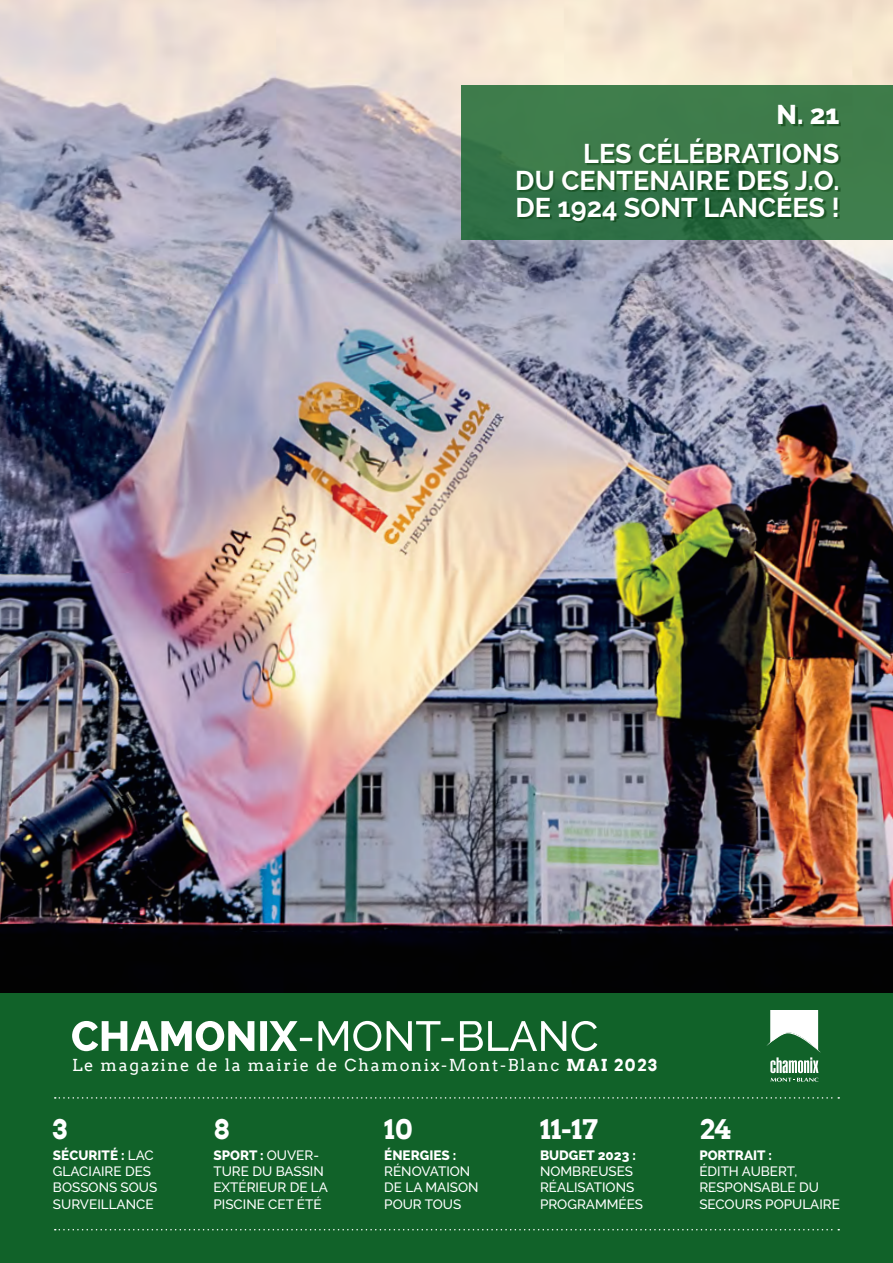
<style>
.page{position:relative;width:893px;height:1263px;background:#fff}
.page>*{position:absolute;margin:0;border:0;box-sizing:border-box;transform-origin:0 0}
.t1{font:700 27px/27px "Raleway";color:#fff;text-align:justify}
.t2{font:700 27px "Arvo";color:#fff}
.t3{font:800 27px "Raleway";color:#fff}
.t4{font:16.5px "Arvo";letter-spacing:.1em;color:#fff}
.t5{font:500 13.5px/16.2px "Raleway";color:#fff}
.t6{font:800 13.5px "Raleway";color:#fff}
.s1{font-weight:700}
.s2{font-weight:800}
</style>
<div class="page">
<img style="left:0;top:0;width:893px;height:993px">
<div style="left:0;top:993px;width:893px;height:270px;background:#116229"></div>
<svg style="left:766px;top:1010px;width:55px;height:72px"></svg>
<svg style="left:72px;top:1021px;width:525px;height:30px"></svg>
<svg style="left:55px;top:1097px;width:784px;height:2px"></svg>
<svg style="left:55px;top:1229px;width:784px;height:1px"></svg>
<div style="left:461px;top:85px;width:432px;height:154px;background:linear-gradient(to bottom,#417e4c,#327247)"></div>
<div style="left:518px;top:107px;width:323px;height:116px;background:#003203;opacity:.5"></div>
<h1 class="t3" style="left:776px;top:100px;width:64px">N. 21</h1>
<h1 class="t1" style="left:515px;top:140px;width:326px;text-indent:68px">LES CÉLÉBRATIONS DU CENTENAIRE DES J.O.<br>DE 1924 SONT LANCÉES !</h1>
<p class="t4" style="left:72px;top:1055px;width:586px">Le magazine de la mairie de Chamonix-Mont-Blanc <span class="s1">MAI 2023</span></p>
<h1 class="t2" style="left:53px;top:1113px;width:16px">3</h1>
<p class="t5" style="left:53px;top:1147px;width:106px"><span class="s2">SÉCURITÉ :</span> LAC<br>GLACIAIRE DES<br>BOSSONS SOUS<br>SURVEILLANCE</p>
<h1 class="t2" style="left:213px;top:1113px;width:17px">8</h1>
<p class="t5" style="left:213px;top:1147px;width:116px"><span class="s2">SPORT :</span> OUVER-<br>TURE DU BASSIN<br>EXTÉRIEUR DE LA<br>PISCINE CET ÉTÉ</p>
<h1 class="t2" style="left:384px;top:1113px;width:29px">10</h1>
<h1 class="t2" style="left:699px;top:1113px;width:33px">24</h1>
<p class="t6" style="left:384px;top:1147px;width:74px">ÉNERGIES :</p>
<p class="t5" style="left:384px;top:1163px;width:96px">RÉNOVATION<br>DE LA MAISON<br>POUR TOUS</p>
<h1 class="t2" style="left:540px;top:1112px;width:60px">11-17</h1>
<p class="t6" style="left:540px;top:1147px;width:98px">BUDGET 2023 :</p>
<p class="t5" style="left:540px;top:1163px;width:105px">NOMBREUSES<br>RÉALISATIONS<br>PROGRAMMÉES</p>
<p class="t6" style="left:699px;top:1147px;width:74px">PORTRAIT :</p>
<p class="t5" style="left:699px;top:1163px;width:142px">ÉDITH AUBERT,<br>RESPONSABLE DU<br>SECOURS POPULAIRE</p>
</div>
